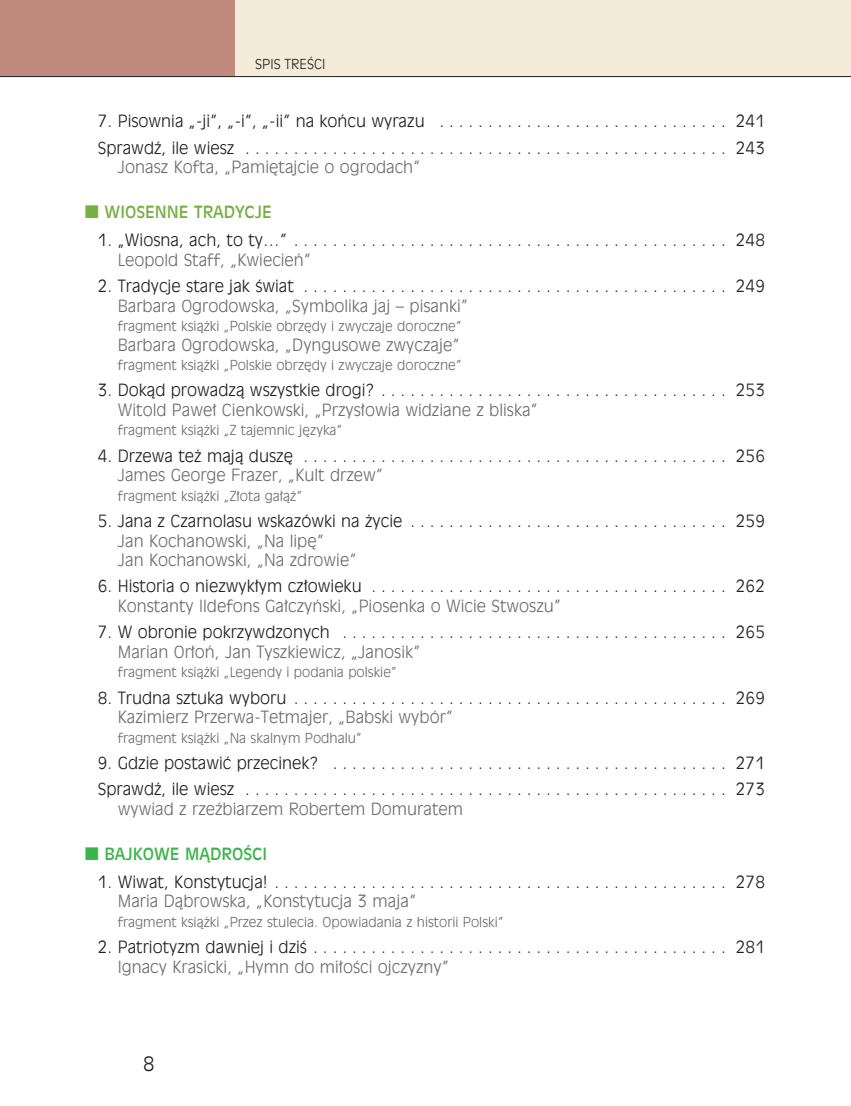
<style>
.page{position:relative;width:851px;height:1106px;background:#fff}
.page>*{position:absolute;margin:0;border:0;box-sizing:border-box;transform-origin:0 0}
.t1{font:300 19.5px "Incised 901 PL";color:#231f20}
.spis_tresci{font:16.5px/19.5px "Incised 901 Lt EU";color:#231f20}
.Sprawdz{font:16.5px/19.5px "Incised 901 Lt EU";color:#231f20}
.spis_tresci-2{font:16.5px "Incised 901 Lt EU";color:#6c6d70}
.spis_tresci___bol{font:16.5px "Incised 901 EU";color:#75b042}
.spis_tresci___bol-2{font:16.5px "Incised 901 EU";color:#3ab54a}
.spis_tresci-3{font:13.5px "Incised 901 Lt EU";color:#6c6d70}
.pagina_prawa{font:13.5px "Incised 901 Lt EU";color:#231f20}
.s1{color:#6c6d70}
.s2{font-family:"Newspaper Pi PL";font-size:18px}
</style>
<div class="page">
<div style="left:0;top:0;width:850px;height:77px;background:#f4ebd9"></div>
<div style="left:0;top:0;width:234px;height:77px;background:#c18a7e"></div>
<hr style="left:0;top:76px;width:850px;height:1px;background:#231f20">
<p class="pagina_prawa" style="left:255px;top:56px;width:72px">SPIS TREŚCI</p>
<p class="spis_tresci" style="left:98px;top:112px;width:668px">7. Pisownia „-ji”, „-i”, „-ii” na końcu wyrazu . . . . . . . . . . . . . . . . . . . . . . . . . . . . . . 241</p>
<p class="Sprawdz" style="left:118px;top:138px;width:648px;text-indent:-20px">Sprawdź, ile wiesz . . . . . . . . . . . . . . . . . . . . . . . . . . . . . . . . . . . . . . . . . . . . . . . . . . 243<br><span class="s1">Jonasz Kofta, „Pamiętajcie o ogrodach”</span></p>
<p class="spis_tresci___bol" style="left:85px;top:202px;width:188px"><span class="s2">t</span> WIOSENNE TRADYCJE</p>
<p class="spis_tresci" style="left:118px;top:230px;width:648px;text-indent:-20px">1. „Wiosna, ach, to ty…” . . . . . . . . . . . . . . . . . . . . . . . . . . . . . . . . . . . . . . . . . . . . . 248<br><span class="s1">Leopold Staff, „Kwiecień”</span></p>
<p class="spis_tresci" style="left:118px;top:276px;width:648px;text-indent:-20px">2. Tradycje stare jak świat . . . . . . . . . . . . . . . . . . . . . . . . . . . . . . . . . . . . . . . . . . . . 249<br><span class="s1">Barbara Ogrodowska, „Symbolika jaj – pisanki”</span></p>
<p class="spis_tresci-3" style="left:118px;top:318px;width:345px">fragment książki „Polskie obrzędy i zwyczaje doroczne”</p>
<p class="spis_tresci-2" style="left:118px;top:335px;width:343px">Barbara Ogrodowska, „Dyngusowe zwyczaje”</p>
<p class="spis_tresci-3" style="left:118px;top:357px;width:345px">fragment książki „Polskie obrzędy i zwyczaje doroczne”</p>
<p class="spis_tresci" style="left:118px;top:380px;width:648px;text-indent:-20px">3. Dokąd prowadzą wszystkie drogi? . . . . . . . . . . . . . . . . . . . . . . . . . . . . . . . . . . . . 253<br><span class="s1">Witold Paweł Cienkowski, „Przysłowia widziane z bliska”</span></p>
<p class="spis_tresci-3" style="left:118px;top:422px;width:226px">fragment książki „Z tajemnic języka”</p>
<p class="spis_tresci" style="left:118px;top:446px;width:648px;text-indent:-20px">4. Drzewa też mają duszę . . . . . . . . . . . . . . . . . . . . . . . . . . . . . . . . . . . . . . . . . . . . 256<br><span class="s1">James George Frazer, „Kult drzew”</span></p>
<p class="spis_tresci-3" style="left:118px;top:488px;width:186px">fragment książki „Złota gałąź”</p>
<p class="spis_tresci" style="left:118px;top:511px;width:648px;text-indent:-20px">5. Jana z Czarnolasu wskazówki na życie . . . . . . . . . . . . . . . . . . . . . . . . . . . . . . . . . 259<br><span class="s1">Jan Kochanowski, „Na lipę”<br>Jan Kochanowski, „Na zdrowie”</span></p>
<p class="spis_tresci" style="left:118px;top:576px;width:648px;text-indent:-20px">6. Historia o niezwykłym człowieku . . . . . . . . . . . . . . . . . . . . . . . . . . . . . . . . . . . . . 262<br><span class="s1">Konstanty Ildefons Gałczyński, „Piosenka o Wicie Stwoszu”</span></p>
<p class="spis_tresci" style="left:118px;top:622px;width:648px;text-indent:-20px">7. W obronie pokrzywdzonych . . . . . . . . . . . . . . . . . . . . . . . . . . . . . . . . . . . . . . . . 265<br><span class="s1">Marian Orłoń, Jan Tyszkiewicz, „Janosik”</span></p>
<p class="spis_tresci-3" style="left:118px;top:664px;width:280px">fragment książki „Legendy i podania polskie”</p>
<p class="spis_tresci" style="left:118px;top:687px;width:648px;text-indent:-20px">8. Trudna sztuka wyboru . . . . . . . . . . . . . . . . . . . . . . . . . . . . . . . . . . . . . . . . . . . . . 269<br><span class="s1">Kazimierz Przerwa‑Tetmajer, „Babski wybór”</span></p>
<p class="spis_tresci-3" style="left:118px;top:729px;width:245px">fragment książki „Na skalnym Podhalu”</p>
<p class="spis_tresci" style="left:98px;top:753px;width:668px">9. Gdzie postawić przecinek? . . . . . . . . . . . . . . . . . . . . . . . . . . . . . . . . . . . . . . . . . 271</p>
<p class="Sprawdz" style="left:118px;top:779px;width:648px;text-indent:-20px">Sprawdź, ile wiesz . . . . . . . . . . . . . . . . . . . . . . . . . . . . . . . . . . . . . . . . . . . . . . . . . . 273 <span class="s1">wywiad z rzeźbiarzem Robertem Domuratem</span></p>
<p class="spis_tresci___bol-2" style="left:85px;top:843px;width:183px"><span class="s2">t</span> BAJKOWE MĄDROŚCI</p>
<p class="spis_tresci" style="left:118px;top:872px;width:648px;text-indent:-20px">1. Wiwat, Konstytucja! . . . . . . . . . . . . . . . . . . . . . . . . . . . . . . . . . . . . . . . . . . . . . . . 278<br><span class="s1">Maria Dąbrowska, „Konstytucja 3 maja”</span></p>
<p class="spis_tresci-3" style="left:118px;top:913px;width:387px">fragment książki „Przez stulecia. Opowiadania z historii Polski”</p>
<p class="spis_tresci" style="left:118px;top:937px;width:648px;text-indent:-20px">2. Patriotyzm dawniej i dziś . . . . . . . . . . . . . . . . . . . . . . . . . . . . . . . . . . . . . . . . . . . 281<br><span class="s1">Ignacy Krasicki, „Hymn do miłości ojczyzny”</span></p>
<p class="t1" style="left:143px;top:1052px;width:13px">8</p>
</div>
